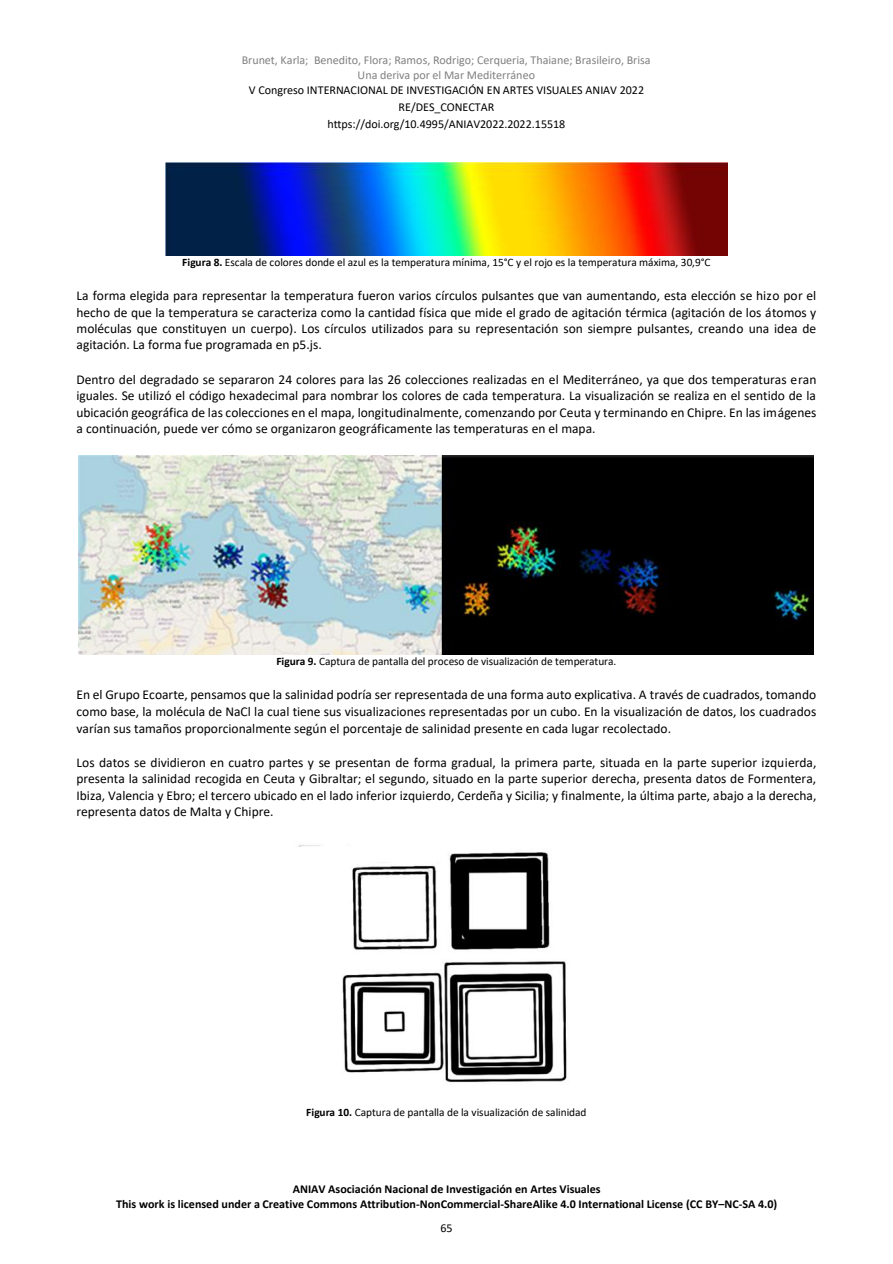
<style>
.page{position:relative;width:893px;height:1264px;background:#fff}
.page>*{position:absolute;margin:0;border:0;box-sizing:border-box;transform-origin:0 0}
.t1{font:13.5px/16.5px "Calibri";color:#000;text-align:justify}
.t2{font:700 12px/14.9px "Calibri";color:#000;text-align:center}
.t3{font:12px/16.8px "Calibri";color:#000;text-align:center}
.t4{font:12px/14.7px "Calibri";letter-spacing:-.005em;color:#808080;text-align:center}
.t5{font:11.4px "Calibri";color:#000}
.s1{font-weight:700}
</style>
<div class="page">
<img style="left:165px;top:162px;width:562px;height:93px">
<img style="left:79px;top:455px;width:734px;height:199px">
<img style="left:298px;top:845px;width:269px;height:238px">
<p class="t4" style="left:242px;top:53px;width:410px">Brunet, Karla; Benedito, Flora; Ramos, Rodrigo; Cerqueria, Thaiane; Brasileiro, Brisa<br>Una deriva por el Mar Mediterráneo</p>
<p class="t3" style="left:249px;top:81px;width:397px">V Congreso INTERNACIONAL DE INVESTIGACIÓN EN ARTES VISUALES ANIAV 2022<br>RE/DES_CONECTAR<br>https://doi.org/10.4995/ANIAV2022.2022.15518</p>
<p class="t5" style="left:182px;top:254px;width:529px"><span class="s1">Figura 8.</span> Escala de colores donde el azul es la temperatura mínima, 15°C y el rojo es la temperatura máxima, 30,9°C</p>
<p class="t1" style="left:76px;top:287px;width:741px">La forma elegida para representar la temperatura fueron varios círculos pulsantes que van aumentando, esta elección se hizo por el hecho de que la temperatura se caracteriza como la cantidad física que mide el grado de agitación térmica (agitación de los átomos y moléculas que constituyen un cuerpo). Los círculos utilizados para su representación son siempre pulsantes, creando una idea de agitación. La forma fue programada en p5.js.</p>
<p class="t1" style="left:76px;top:371px;width:741px">Dentro del degradado se separaron 24 colores para las 26 colecciones realizadas en el Mediterráneo, ya que dos temperaturas eran iguales. Se utilizó el código hexadecimal para nombrar los colores de cada temperatura. La visualización se realiza en el sentido de la ubicación geográfica de las colecciones en el mapa, longitudinalmente, comenzando por Ceuta y terminando en Chipre. En las imágenes a continuación, puede ver cómo se organizaron geográficamente las temperaturas en el mapa.</p>
<p class="t5" style="left:276px;top:653px;width:341px"><span class="s1">Figura 9.</span> Captura de pantalla del proceso de visualización de temperatura.</p>
<p class="t1" style="left:76px;top:686px;width:741px">En el Grupo Ecoarte, pensamos que la salinidad podría ser representada de una forma auto explicativa. A través de cuadrados, tomando como base, la molécula de NaCl la cual tiene sus visualizaciones representadas por un cubo. En la visualización de datos, los cuadrados varían sus tamaños proporcionalmente según el porcentaje de salinidad presente en cada lugar recolectado.</p>
<p class="t1" style="left:76px;top:753px;width:741px">Los datos se dividieron en cuatro partes y se presentan de forma gradual, la primera parte, situada en la parte superior izquierda, presenta la salinidad recogida en Ceuta y Gibraltar; el segundo, situado en la parte superior derecha, presenta datos de Formentera, Ibiza, Valencia y Ebro; el tercero ubicado en el lado inferior izquierdo, Cerdeña y Sicilia; y finalmente, la última parte, abajo a la derecha, representa datos de Malta y Chipre.</p>
<p class="t5" style="left:306px;top:1104px;width:282px"><span class="s1">Figura 10.</span> Captura de pantalla de la visualización de salinidad</p>
<p class="t2" style="left:116px;top:1180px;width:662px">ANIAV Asociación Nacional de Investigación en Artes Visuales<br>This work is licensed under a Creative Commons Attribution-NonCommercial-ShareAlike 4.0 International License (CC BY–NC-SA 4.0)</p>
<p class="t3" style="left:440px;top:1218px;width:14px">65</p>
</div>
